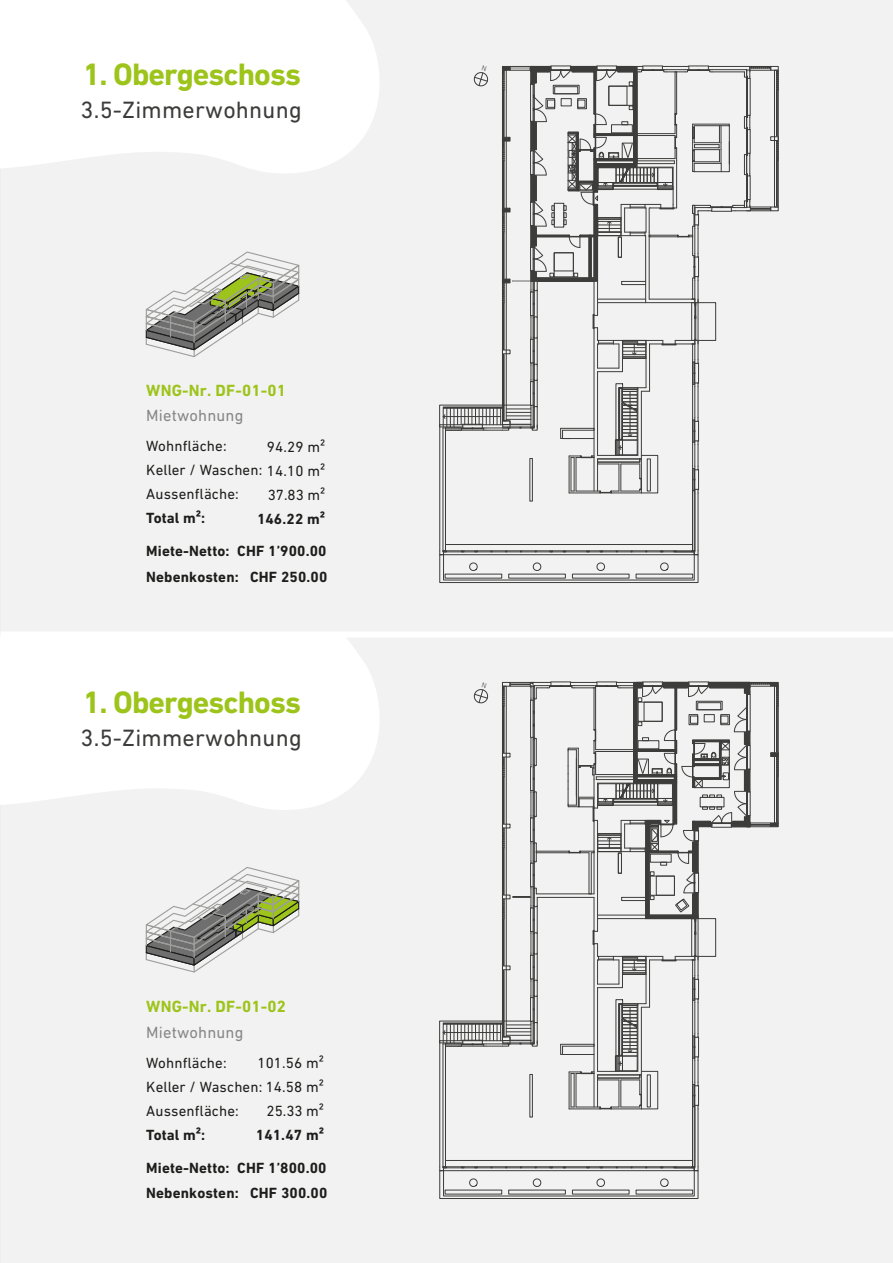
<style>
.page{position:relative;width:893px;height:1263px;background:#f2f2f2}
.page>*{position:absolute;margin:0;border:0;box-sizing:border-box;transform-origin:0 0}
.t1{font:700 31.5px "DIN Next LT Pro";letter-spacing:-.03em;color:#9dc41a}
.t2{font:24px "DIN Next LT Pro";letter-spacing:.01em;color:#3c3c3b}
.t3{font:700 16.5px "DIN Next LT Pro";letter-spacing:.01em;color:#9dc41a}
.t4{font:16.5px "DIN Next LT Pro";letter-spacing:.01em;color:#878787}
.t5{font:15px/24px "DIN Next LT Pro";letter-spacing:.01em;color:#1d1d1b}
.t6{font:700 15px/25.5px "DIN Next LT Pro";letter-spacing:.01em;color:#1d1d1b}
</style>
<div class="page">
<div style="left:0;top:631px;width:893px;height:6px;background:#fff"></div>
<svg style="left:0;top:637px;width:379px;height:173px;fill:#fff"></svg>
<svg style="left:0;top:0;width:379px;height:173px;fill:#fff"></svg>
<hr style="left:445px;top:430px;width:1px;height:121px;background:#3c3c3b">
<hr style="left:443px;top:428px;width:1px;height:123px;background:#3c3c3b">
<div style="left:692px;top:490px;width:3px;height:61px;border:1px solid #3c3c3b"></div>
<hr style="left:439px;top:425px;width:1px;height:126px;background:#3c3c3b">
<hr style="left:698px;top:493px;width:1px;height:58px;background:#3c3c3b">
<hr style="left:692px;top:493px;width:1px;height:58px;background:#3c3c3b">
<hr style="left:695px;top:493px;width:1px;height:58px;background:#3c3c3b">
<hr style="left:445px;top:544px;width:248px;height:1px;background:#3c3c3b">
<div style="left:530px;top:458px;width:3px;height:43px;border:1px solid #3c3c3b"></div>
<hr style="left:611px;top:493px;width:30px;height:1px;background:#3c3c3b">
<hr style="left:569px;top:493px;width:31px;height:1px;background:#3c3c3b">
<svg style="left:439px;top:550px;width:260px;height:33px"></svg>
<hr style="left:445px;top:1046px;width:1px;height:121px;background:#3c3c3b">
<hr style="left:443px;top:1044px;width:1px;height:123px;background:#3c3c3b">
<div style="left:692px;top:1106px;width:3px;height:61px;border:1px solid #3c3c3b"></div>
<hr style="left:439px;top:1041px;width:1px;height:126px;background:#3c3c3b">
<hr style="left:698px;top:1109px;width:1px;height:58px;background:#3c3c3b">
<hr style="left:692px;top:1109px;width:1px;height:58px;background:#3c3c3b">
<hr style="left:695px;top:1109px;width:1px;height:58px;background:#3c3c3b">
<hr style="left:445px;top:1160px;width:248px;height:1px;background:#3c3c3b">
<div style="left:530px;top:1074px;width:3px;height:43px;border:1px solid #3c3c3b"></div>
<hr style="left:611px;top:1109px;width:30px;height:1px;background:#3c3c3b">
<hr style="left:569px;top:1109px;width:31px;height:1px;background:#3c3c3b">
<svg style="left:439px;top:1166px;width:260px;height:33px"></svg>
<svg style="left:145px;top:251px;width:155px;height:106px"></svg>
<svg style="left:145px;top:867px;width:155px;height:106px"></svg>
<svg style="left:439px;top:682px;width:340px;height:427px"></svg>
<svg style="left:439px;top:65px;width:340px;height:428px"></svg>
<h1 class="t1" style="left:83px;top:55px;width:220px">1. Obergeschoss</h1>
<h2 class="t2" style="left:81px;top:96px;width:223px">3.5-Zimmerwohnung</h2>
<p class="t3" style="left:146px;top:380px;width:141px">WNG-Nr. DF-01-01</p>
<p class="t4" style="left:146px;top:406px;width:99px">Mietwohnung</p>
<p class="t5" style="left:146px;top:434px;width:180px">Wohnfläche:<br>Keller / Waschen: 14.10 m²<br>Aussenfläche:</p>
<p class="t6" style="left:146px;top:505px;width:61px">Total m²:</p>
<p class="t6" style="left:146px;top:538px;width:183px">Miete-Netto: CHF 1’900.00<br>Nebenkosten: CHF 250.00</p>
<p class="t5" style="left:267px;top:434px;width:60px">94.29 m²</p>
<p class="t5" style="left:268px;top:482px;width:59px">37.83 m²</p>
<p class="t6" style="left:257px;top:506px;width:70px">146.22 m²</p>
<h1 class="t1" style="left:83px;top:684px;width:220px">1. Obergeschoss</h1>
<h2 class="t2" style="left:81px;top:724px;width:223px">3.5-Zimmerwohnung</h2>
<p class="t3" style="left:146px;top:997px;width:141px">WNG-Nr. DF-01-02</p>
<p class="t4" style="left:146px;top:1022px;width:99px">Mietwohnung</p>
<p class="t5" style="left:146px;top:1050px;width:179px">Wohnfläche:<br>Keller / Waschen: 14.58 m²<br>Aussenfläche:</p>
<p class="t6" style="left:146px;top:1122px;width:61px">Total m²:</p>
<p class="t6" style="left:146px;top:1155px;width:183px">Miete-Netto: CHF 1’800.00<br>Nebenkosten: CHF 300.00</p>
<p class="t5" style="left:257px;top:1051px;width:68px">101.56 m²</p>
<p class="t5" style="left:267px;top:1099px;width:59px">25.33 m²</p>
<p class="t6" style="left:256px;top:1122px;width:70px">141.47 m²</p>
</div>
